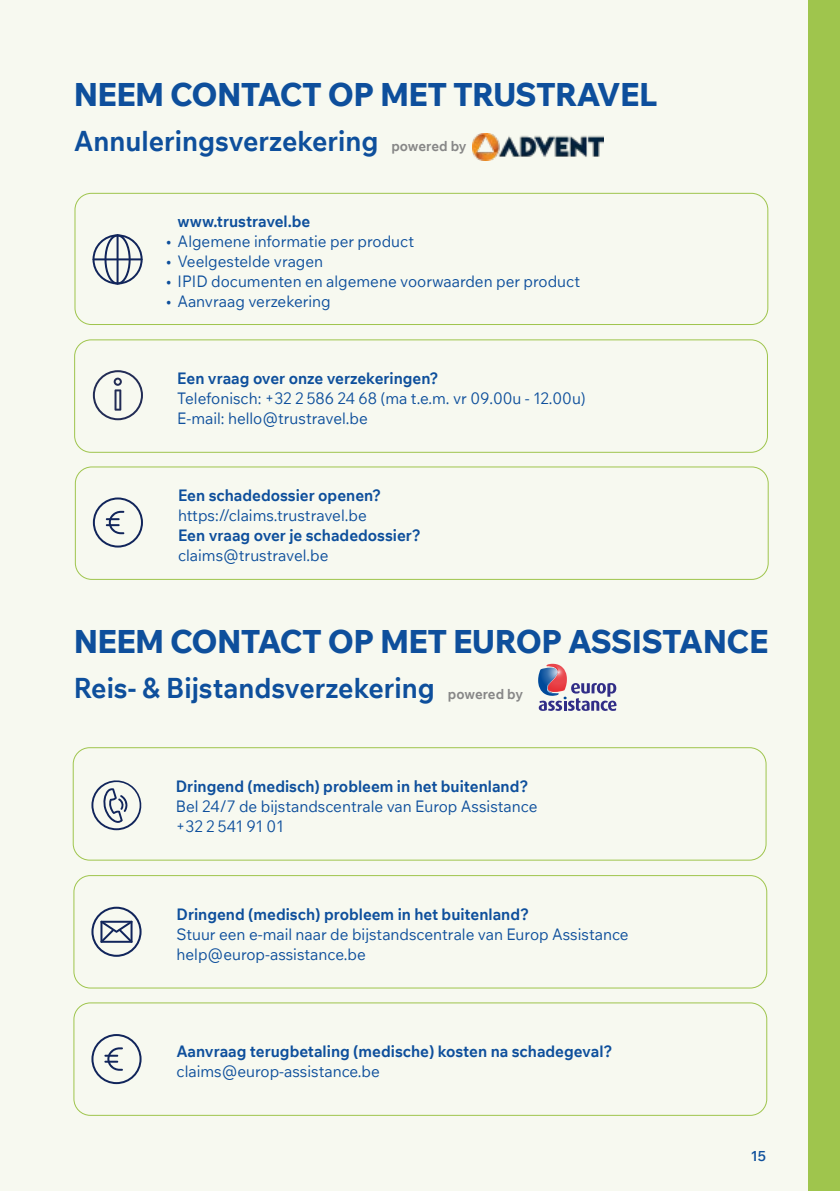
<style>
.page{position:relative;width:840px;height:1191px;background:#fff}
.page>*{position:absolute;margin:0;border:0;box-sizing:border-box;transform-origin:0 0}
.t1{font:800 32px "Wix Madefor Text";letter-spacing:-.02em;color:#0e4f9c}
.t2{font:700 28px "Wix Madefor Text";color:#0e4f9c;scale:.95 1}
.t3{font:16px/20px "Wix Madefor Text";color:#0e4f9c;scale:.95 1}
.t4{font:700 16px "Wix Madefor Text";color:#0e4f9c;scale:.95 1}
.t5{font:600 14px "Wix Madefor Text";color:#0e4f9c}
.s1{font-size:14px;color:#878787}
</style>
<div class="page">
<div style="left:0;top:0;width:837px;height:1191px;background:#f7f9f0"></div>
<div style="left:73px;top:1002px;width:693px;height:113px;border:1px solid #9fc54d;border-radius:16px"></div>
<div style="left:73px;top:875px;width:693px;height:113px;border:1px solid #9fc54d;border-radius:16px"></div>
<svg style="left:91px;top:906px;width:50px;height:50px"></svg>
<div style="left:73px;top:747px;width:693px;height:113px;border:1px solid #9fc54d;border-radius:16px"></div>
<svg style="left:91px;top:780px;width:50px;height:50px"></svg>
<div style="left:807px;top:0;width:32px;height:1191px;background:#9fc54d"></div>
<div style="left:74px;top:193px;width:693px;height:132px;border:1px solid #9fc54d;border-radius:16px"></div>
<svg style="left:92px;top:234px;width:50px;height:50px"></svg>
<div style="left:75px;top:466px;width:693px;height:114px;border:1px solid #9fc54d;border-radius:16px"></div>
<svg style="left:93px;top:497px;width:50px;height:50px"></svg>
<div style="left:74px;top:339px;width:693px;height:114px;border:1px solid #9fc54d;border-radius:16px"></div>
<svg style="left:93px;top:370px;width:50px;height:50px"></svg>
<svg style="left:91px;top:1034px;width:50px;height:50px"></svg>
<img style="left:472px;top:133px;width:131px;height:27px">
<svg style="left:538px;top:664px;width:78px;height:47px"></svg>
<h1 class="t1" style="left:74px;top:68px;width:584px">NEEM CONTACT OP MET TRUSTRAVEL</h1>
<h2 class="t2" style="left:74px;top:118px;width:414px">Annuleringsverzekering <span class="s1">powered by</span></h2>
<p class="t4" style="left:177px;top:208px;width:141px">www.trustravel.be</p>
<p class="t3" style="left:166px;top:230px;width:262px">• Algemene informatie per product</p>
<p class="t3" style="left:166px;top:250px;width:167px">• Veelgestelde vragen</p>
<p class="t3" style="left:166px;top:270px;width:437px">• IPID documenten en algemene voorwaarden per product</p>
<p class="t3" style="left:166px;top:290px;width:174px">• Aanvraag verzekering</p>
<p class="t4" style="left:177px;top:366px;width:276px">Een vraag over onze verzekeringen?</p>
<p class="t3" style="left:177px;top:387px;width:431px">Telefonisch: +32 2 586 24 68 (ma t.e.m. vr 09.00u - 12.00u)<br>E-mail: hello@trustravel.be</p>
<p class="t4" style="left:178px;top:483px;width:215px">Een schadedossier openen?</p>
<p class="t3" style="left:178px;top:504px;width:200px">https://claims.trustravel.be</p>
<p class="t4" style="left:178px;top:523px;width:257px">Een vraag over je schadedossier?</p>
<p class="t3" style="left:178px;top:544px;width:160px">claims@trustravel.be</p>
<h1 class="t1" style="left:74px;top:616px;width:695px">NEEM CONTACT OP MET EUROP ASSISTANCE</h1>
<h2 class="t2" style="left:74px;top:666px;width:474px">Reis- &amp; Bijstandsverzekering <span class="s1">powered by</span></h2>
<p class="t4" style="left:176px;top:773px;width:372px">Dringend (medisch) probleem in het buitenland?</p>
<p class="t3" style="left:176px;top:795px;width:382px">Bel 24/7 de bijstandscentrale van Europ Assistance +32 2 541 91 01</p>
<p class="t4" style="left:176px;top:901px;width:372px">Dringend (medisch) probleem in het buitenland?</p>
<p class="t3" style="left:176px;top:923px;width:477px">Stuur een e-mail naar de bijstandscentrale van Europ Assistance help@europ-assistance.be</p>
<p class="t4" style="left:176px;top:1038px;width:460px">Aanvraag terugbetaling (medische) kosten na schadegeval?</p>
<p class="t3" style="left:176px;top:1060px;width:215px">claims@europ-assistance.be</p>
<p class="t5" style="left:750px;top:1145px;width:17px">15</p>
</div>
